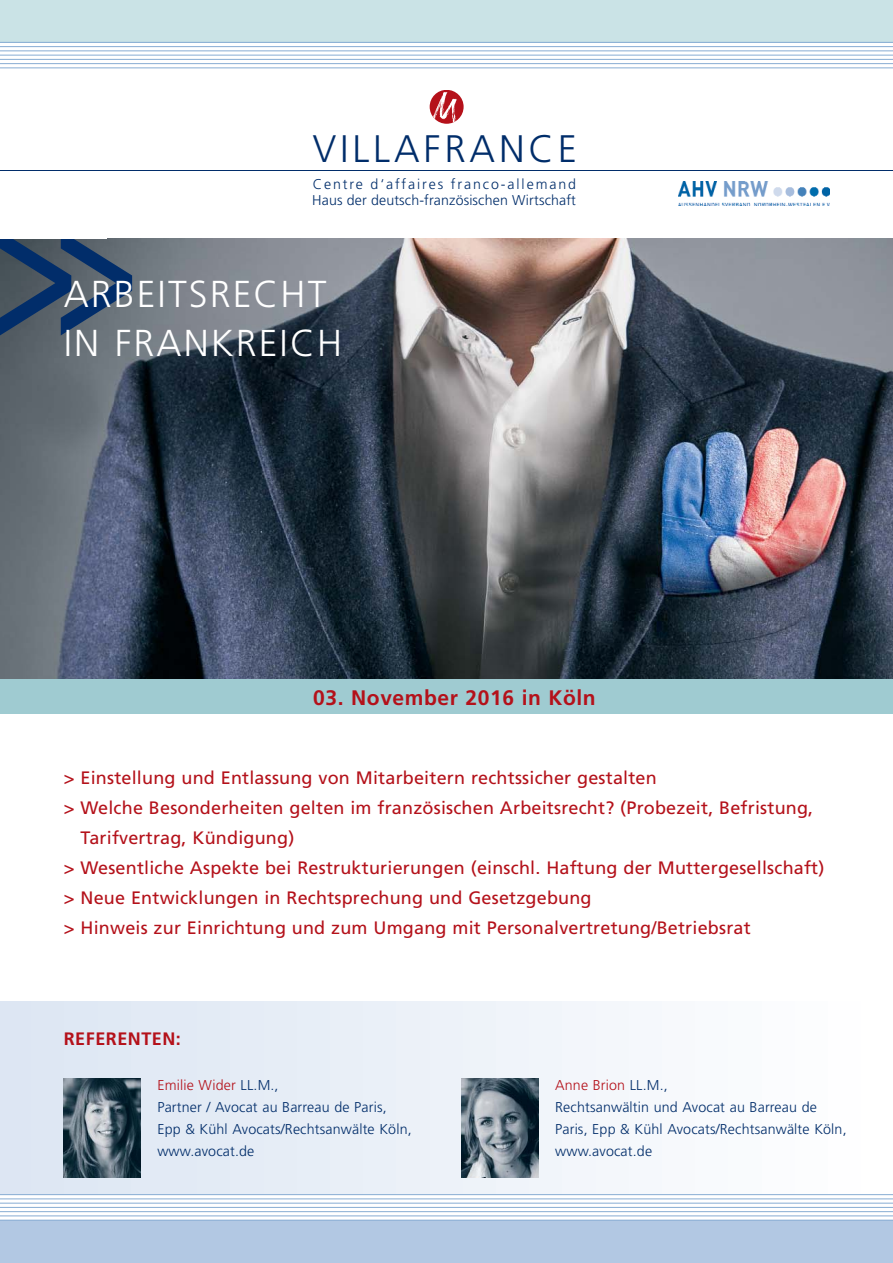
<style>
.page{position:relative;width:893px;height:1263px;background:#fff}
.page>*{position:absolute;margin:0;border:0;box-sizing:border-box;transform-origin:0 0}
.t1{font:200.4px "Frutiger";color:#012d6a;scale:.7 1}
.t2{font:300 38.4px "Frutiger";letter-spacing:.1em;color:#002d6a}
.t3{font:300 37.5px/49.5px "Frutiger";letter-spacing:.055em;color:#fff}
.t4{font:700 21px "Frutiger";letter-spacing:.03em;color:#b4111a}
.t5{font:18px "Frutiger";letter-spacing:.01em;color:#b4111a}
.t6{font:700 18px "Frutiger";letter-spacing:.03em;color:#b4111a}
.t7{font:300 14.25px/22px "Frutiger";letter-spacing:.01em;color:#012d6a}
.t8{font:300 14.1px/16.5px "Frutiger";letter-spacing:.01em;color:#002d6a}
.s1{color:#b4111a}
</style>
<div class="page">
<div style="left:0;top:1220px;width:892px;height:43px;background:#b2c8e3"></div>
<div style="left:0;top:1001px;width:892px;height:194px;background:#dde6f3"></div>
<div style="left:131px;top:1001px;width:761px;height:194px;background:#e2eaf5"></div>
<div style="left:264px;top:1001px;width:628px;height:194px;background:#e6edf6"></div>
<div style="left:363px;top:1001px;width:529px;height:194px;background:#eaf0f8"></div>
<div style="left:463px;top:1001px;width:429px;height:194px;background:#eef3f9"></div>
<div style="left:563px;top:1001px;width:329px;height:194px;background:#f3f6fb"></div>
<div style="left:662px;top:1001px;width:230px;height:194px;background:#f7f9fc"></div>
<div style="left:762px;top:1001px;width:130px;height:194px;background:#fbfcfe"></div>
<div style="left:861px;top:1001px;width:31px;height:194px;background:#fff"></div>
<div style="left:429px;top:90px;width:34px;height:34px;background:#b5111a;border-radius:50%"></div>
<img style="left:429px;top:90px;width:31px;height:34px">
<img style="left:0;top:238px;width:892px;height:441px">
<hr style="left:0;top:1194px;width:892px;height:1px;background:#87acd3">
<hr style="left:0;top:1199px;width:892px;height:1px;background:#87acd3">
<hr style="left:0;top:1203px;width:892px;height:1px;background:#87acd3">
<hr style="left:0;top:1207px;width:892px;height:1px;background:#87acd3">
<hr style="left:0;top:1211px;width:892px;height:1px;background:#87acd3">
<hr style="left:0;top:1216px;width:892px;height:1px;background:#87acd3">
<hr style="left:0;top:1220px;width:892px;height:1px;background:#87acd3">
<div style="left:0;top:679px;width:892px;height:34px;background:#9fcbd1"></div>
<div style="left:0;top:0;width:892px;height:43px;background:#cae3e6"></div>
<hr style="left:0;top:170px;width:892px;height:1px;background:#012d6a">
<hr style="left:0;top:42px;width:892px;height:1px;background:#87acd3">
<hr style="left:0;top:46px;width:892px;height:1px;background:#87acd3">
<hr style="left:0;top:51px;width:892px;height:1px;background:#87acd3">
<hr style="left:0;top:55px;width:892px;height:1px;background:#87acd3">
<hr style="left:0;top:59px;width:892px;height:1px;background:#87acd3">
<hr style="left:0;top:63px;width:892px;height:1px;background:#87acd3">
<hr style="left:0;top:68px;width:892px;height:1px;background:#87acd3">
<img style="left:64px;top:1078px;width:76px;height:100px">
<img style="left:461px;top:1078px;width:77px;height:100px">
<img style="left:678px;top:181px;width:151px;height:24px">
<h2 class="t2" style="left:313px;top:133px;width:266px">VILLAFRANCE</h2>
<p class="t8" style="left:312px;top:177px;width:265px">Centre d‘affaires franco-allemand<br>Haus der deutsch-französischen Wirtschaft</p>
<h1 class="t1" style="left:-6px;top:184px;width:209px">&gt;&gt;</h1>
<h3 class="t3" style="left:64px;top:272px;width:280px">ARBEITSRECHT<br>IN FRANKREICH</h3>
<p class="t4" style="left:313px;top:689px;width:284px">03. November 2016 in Köln</p>
<p class="t5" style="left:64px;top:771px;width:594px">&gt; Einstellung und Entlassung von Mitarbeitern rechtssicher gestalten</p>
<p class="t5" style="left:64px;top:801px;width:751px">&gt; Welche Besonderheiten gelten im französischen Arbeitsrecht? (Probezeit, Befristung,</p>
<p class="t5" style="left:80px;top:831px;width:215px">Tarifvertrag, Kündigung)</p>
<p class="t5" style="left:64px;top:861px;width:762px">&gt; Wesentliche Aspekte bei Restrukturierungen (einschl. Haftung der Muttergesellschaft)</p>
<p class="t5" style="left:64px;top:891px;width:529px">&gt; Neue Entwicklungen in Rechtsprechung und Gesetzgebung</p>
<p class="t5" style="left:64px;top:921px;width:688px">&gt; Hinweis zur Einrichtung und zum Umgang mit Personalvertretung/Betriebsrat</p>
<p class="t6" style="left:64px;top:1032px;width:119px">REFERENTEN:</p>
<p class="t7" style="left:157px;top:1075px;width:256px"><span class="s1">Emilie Wider</span> LL.M.,<br>Partner / Avocat au Barreau de Paris,<br>Epp &amp; Kühl Avocats/Rechtsanwälte Köln, www.avocat.de</p>
<p class="t7" style="left:555px;top:1075px;width:293px"><span class="s1">Anne Brion</span> LL.M.,<br>Rechtsanwältin und Avocat au Barreau de<br>Paris, Epp &amp; Kühl Avocats/Rechtsanwälte Köln, www.avocat.de</p>
</div>
